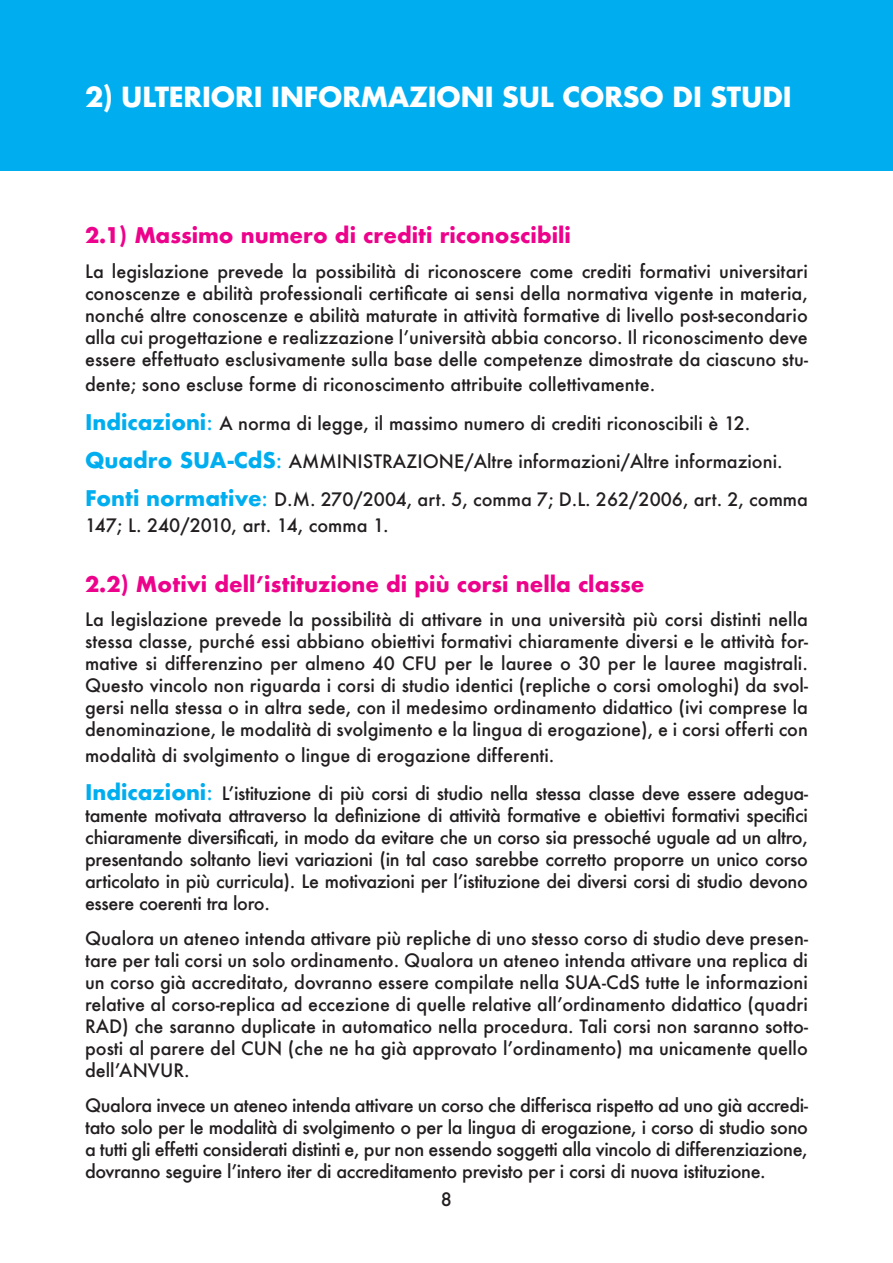
<style>
.page{position:relative;width:893px;height:1263px;background:#fff}
.page>*{position:absolute;margin:0;border:0;box-sizing:border-box;transform-origin:0 0}
.titolo_sezione{font:700 27px "Futura";letter-spacing:-.025em;color:#fff}
.Titolo_paragrafo{font:700 21px "Futura";color:#ed028c}
.Titolo_paragrafo_1{font:700 21px "Futura";color:#ed028c}
.Stile_di_paragrafo_1{font:500 18px/22px "Futura";color:#231f20;text-align:justify}
.s1{font-weight:700;font-size:21px;color:#00aeef}
.s2{font-size:21px;color:#00aeef}
</style>
<div class="page">
<div style="left:0;top:0;width:893px;height:170px;background:#00aeef"></div>
<p class="titolo_sezione" style="left:85px;top:78px;width:709px">2) ULTERIORI INFORMAZIONI SUL CORSO DI STUDI</p>
<p class="Titolo_paragrafo_1" style="left:85px;top:220px;width:487px">2.1) Massimo numero di crediti riconoscibili</p>
<p class="Stile_di_paragrafo_1" style="left:85px;top:260px;width:724px">La legislazione prevede la possibilità di riconoscere come crediti formativi universitari conoscenze e abilità professionali certificate ai sensi della normativa vigente in materia, nonché altre conoscenze e abilità maturate in attività formative di livello post-secondario alla cui progettazione e realizzazione l’università abbia concorso. Il riconoscimento deve essere effettuato esclusivamente sulla base delle competenze dimostrate da ciascuno stu-</p>
<p class="Stile_di_paragrafo_1" style="left:85px;top:373px;width:572px">dente; sono escluse forme di riconoscimento attribuite collettivamente.</p>
<p class="Stile_di_paragrafo_1" style="left:85px;top:412px;width:667px"><span class="s1">Indicazioni</span><span class="s2">:</span> A norma di legge, il massimo numero di crediti riconoscibili è 12.</p>
<p class="Stile_di_paragrafo_1" style="left:85px;top:450px;width:699px"><span class="s1">Quadro SUA-CdS</span><span class="s2">:</span> AMMINISTRAZIONE/Altre informazioni/Altre informazioni.</p>
<p class="Stile_di_paragrafo_1" style="left:85px;top:487px;width:724px;line-height:25.7px"><span class="s1">Fonti normative</span><span class="s2">:</span> D.M. 270/2004, art. 5, comma 7; D.L. 262/2006, art. 2, comma<br>147; L. 240/2010, art. 14, comma 1.</p>
<p class="Titolo_paragrafo" style="left:85px;top:568px;width:561px">2.2) Motivi dell’istituzione di più corsi nella classe</p>
<p class="Stile_di_paragrafo_1" style="left:85px;top:608px;width:724px">La legislazione prevede la possibilità di attivare in una università più corsi distinti nella stessa classe, purché essi abbiano obiettivi formativi chiaramente diversi e le attività for&shy;mative si differenzino per almeno 40 CFU per le lauree o 30 per le lauree magistrali.<br>Questo vincolo non riguarda i corsi di studio identici (repliche o corsi omologhi) da svol&shy;gersi nella stessa o in altra sede, con il medesimo ordinamento didattico (ivi comprese la denominazione, le modalità di svolgimento e la lingua di erogazione), e i corsi offerti con</p>
<p class="Stile_di_paragrafo_1" style="left:85px;top:744px;width:471px">modalità di svolgimento o lingue di erogazione differenti.</p>
<p class="Stile_di_paragrafo_1" style="left:85px;top:782px;width:724px"><span class="s1">Indicazioni</span><span class="s2">:</span> L’istituzione di più corsi di studio nella stessa classe deve essere adegua&shy;tamente motivata attraverso la definizione di attività formative e obiettivi formativi specifici chiaramente diversificati, in modo da evitare che un corso sia pressoché uguale ad un altro, presentando soltanto lievi variazioni (in tal caso sarebbe corretto proporre un unico corso articolato in più curricula). Le motivazioni per l’istituzione dei diversi corsi di studio devono essere coerenti tra loro.</p>
<p class="Stile_di_paragrafo_1" style="left:85px;top:927px;width:724px">Qualora un ateneo intenda attivare più repliche di uno stesso corso di studio deve presen&shy;tare per tali corsi un solo ordinamento. Qualora un ateneo intenda attivare una replica di un corso già accreditato, dovranno essere compilate nella SUA-CdS tutte le informazioni relative al corso-replica ad eccezione di quelle relative all’ordinamento didattico (quadri RAD) che saranno duplicate in automatico nella procedura. Tali corsi non saranno sotto&shy;posti al parere del CUN (che ne ha già approvato l’ordinamento) ma unicamente quello dell’ANVUR.</p>
<p class="Stile_di_paragrafo_1" style="left:85px;top:1094px;width:724px">Qualora invece un ateneo intenda attivare un corso che differisca rispetto ad uno già accredi&shy;tato solo per le modalità di svolgimento o per la lingua di erogazione, i corso di studio sono a tutti gli effetti considerati distinti e, pur non essendo soggetti alla vincolo di differenziazione, dovranno seguire l’intero iter di accreditamento previsto per i corsi di nuova istituzione.</p>
<p class="Stile_di_paragrafo_1" style="left:441px;top:1187px;width:13px">8</p>
</div>
